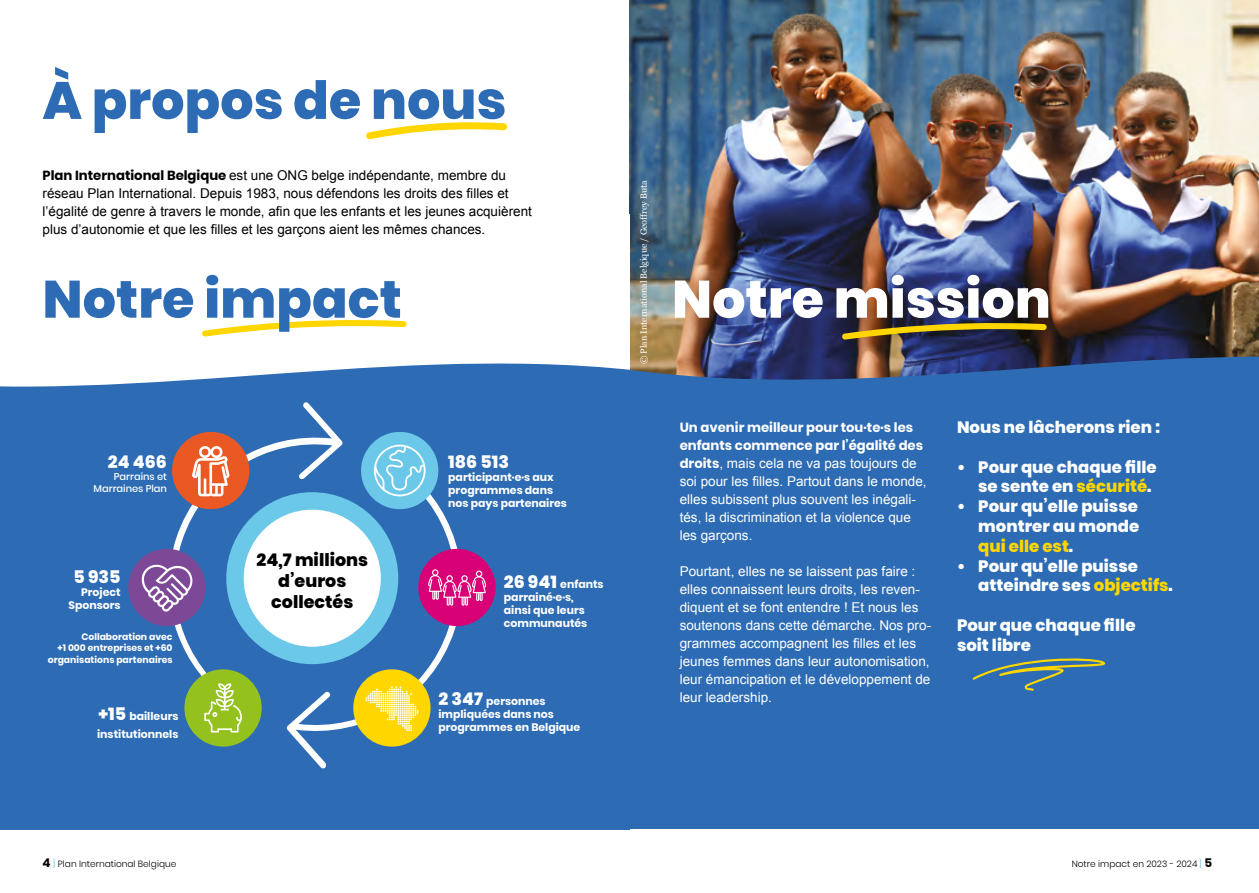
<style>
.page{position:relative;width:1259px;height:893px;background:#fff}
.page>*{position:absolute;margin:0;border:0;box-sizing:border-box;transform-origin:0 0}
.t1{font:800 52.5px "Poppins";color:#2d6cb4}
.t2{font:800 52.5px "Poppins";color:#fff}
.t3{font:800 17.4px/21px "Poppins";color:#000;text-align:center}
.t4{font:800 17.4px "Poppins";color:#fff}
.t5{font:800 16.5px/19.8px "Poppins";color:#fff}
.t6{font:13.5px/18px "Arial";color:#fff}
.t7{font:13.5px/18px "Arial";color:#000}
.t8{font:700 13.2px/18px "Poppins";color:#fff}
.t9{font:700 10.95px/13px "Poppins";color:#fff}
.t10{font:500 9.75px/11.7px "Poppins";color:#fff;text-align:right}
.t11{font:700 9.3px/11.1px "Poppins";color:#fff;text-align:right}
.t12{font:300 9px "Poppins";color:#000}
.t13{font:9px "Georgia";color:#fff}
.s1{font-family:"Poppins";font-weight:700;font-size:13.2px}
.s2{font-weight:800;font-size:17.4px}
.s3{color:#ffd600}
.s4{font-weight:700;font-size:12px}
.s5{font-size:10.5px;color:#6bc8e8}
</style>
<div class="page">
<div style="left:629px;top:395px;width:630px;height:434px;background:#2d6cb4"></div>
<img style="left:630px;top:0;width:629px;height:356px">
<svg style="left:629px;top:356px;width:630px;height:39px;background:#395e97"></svg>
<div style="left:0;top:285px;width:629px;height:544px;background:#2d6cb4"></div>
<svg style="left:0;top:285px;width:629px;height:102px;background:#e1eaf4"></svg>
<svg style="left:202px;top:320px;width:204px;height:17px;background:#fff0a4"></svg>
<svg style="left:972px;top:658px;width:133px;height:33px"></svg>
<svg style="left:366px;top:122px;width:141px;height:18px"></svg>
<svg style="left:158px;top:402px;width:319px;height:367px"></svg>
<div style="left:361px;top:432px;width:77px;height:77px;background:#6bc8e8;border-radius:50%"></div>
<div style="left:235px;top:501px;width:154px;height:154px;background:#fff;border-radius:50%"></div>
<div style="left:226px;top:492px;width:172px;height:172px;border:17px solid #6bc8e8;border-radius:50%"></div>
<div style="left:418px;top:549px;width:77px;height:77px;background:#d80077;border-radius:50%"></div>
<div style="left:353px;top:669px;width:77px;height:78px;background:#ffd600;border-radius:50%"></div>
<div style="left:172px;top:432px;width:77px;height:77px;background:#ea5923;border-radius:50%"></div>
<div style="left:128px;top:549px;width:78px;height:77px;background:#7d4997;border-radius:50%"></div>
<div style="left:184px;top:669px;width:78px;height:78px;background:#95c11f;border-radius:50%"></div>
<svg style="left:365px;top:686px;width:53px;height:45px"></svg>
<svg style="left:374px;top:445px;width:51px;height:51px"></svg>
<svg style="left:428px;top:569px;width:58px;height:37px"></svg>
<svg style="left:192px;top:446px;width:38px;height:50px"></svg>
<svg style="left:141px;top:564px;width:52px;height:48px"></svg>
<svg style="left:204px;top:683px;width:38px;height:49px"></svg>
<svg style="left:842px;top:323px;width:204px;height:17px;background:#796523"></svg>
<h1 class="t1" style="left:43px;top:70px;width:465px">À propos de nous</h1>
<p class="t7" style="left:43px;top:166px;width:491px"><span class="s1">Plan International Belgique</span> est une ONG belge indépendante, membre du réseau Plan International. Depuis 1983, nous défendons les droits des filles et l’égalité de genre à travers le monde, afin que les enfants et les jeunes acquièrent plus d’autonomie et que les filles et les garçons aient les mêmes chances.</p>
<h1 class="t1" style="left:43px;top:269px;width:361px">Notre impact</h1>
<p class="t4" style="left:108px;top:452px;width:61px">24 466</p>
<p class="t10" style="left:94px;top:471px;width:75px">Parrains et<br>Marraines Plan</p>
<p class="t4" style="left:74px;top:566px;width:49px">5 935</p>
<p class="t9" style="left:68px;top:585px;width:54px;text-align:right">Project<br>Sponsors</p>
<p class="t11" style="left:48px;top:631px;width:126px">Collaboration avec<br>+1 000 entreprises et +60 organisations partenaires</p>
<p class="t9" style="left:97px;top:707px;width:83px;line-height:18px"><span class="s2">+15</span> bailleurs institutionnels</p>
<p class="t3" style="left:256px;top:549px;width:113px">24,7 millions d’euros collectés</p>
<p class="t4" style="left:448px;top:452px;width:62px">186 513</p>
<p class="t9" style="left:448px;top:471px;width:120px">participant·e·s aux programmes dans nos pays partenaires</p>
<p class="t9" style="left:504px;top:577px;width:101px"><span class="s2">26 941</span> enfants parrainé·e·s, ainsi que leurs communautés</p>
<p class="t9" style="left:438px;top:694px;width:143px"><span class="s2">2 347</span> personnes impliquées dans nos programmes en Belgique</p>
<p class="t13" style="left:637px;top:364px;width:185px;rotate:-90deg">© Plan International Belgique / Geoffrey Buta</p>
<h1 class="t2" style="left:672px;top:269px;width:380px">Notre mission</h1>
<p class="t8" style="left:679px;top:418px;width:245px">Un avenir meilleur pour tou∙te∙s les enfants commence par l’égalité des</p>
<p class="t6" style="left:679px;top:454px;width:248px"><span class="s1">droits</span>, mais cela ne va pas toujours de soi pour les filles. Partout dans le monde, elles subissent plus souvent les inégali&shy;tés, la discrimination et la violence que les garçons.</p>
<p class="t6" style="left:679px;top:562px;width:253px">Pourtant, elles ne se laissent pas faire : elles connaissent leurs droits, les reven&shy;diquent et se font entendre ! Et nous les soutenons dans cette démarche. Nos pro&shy;grammes accompagnent les filles et les jeunes femmes dans leur autonomisation, leur émancipation et le développement de leur leadership.</p>
<p class="t5" style="left:957px;top:417px;width:205px">Nous ne lâcherons rien :</p>
<p class="t5" style="left:978px;top:457px;width:180px;text-indent:-21px">• Pour que chaque fille se sente en <span class="s3">sécurité</span>.</p>
<p class="t5" style="left:978px;top:497px;width:162px;text-align:justify;text-indent:-21px">• Pour qu’elle puisse montrer au monde <span class="s3">qui elle est</span>.</p>
<p class="t5" style="left:978px;top:556px;width:196px;text-indent:-21px">• Pour qu’elle puisse atteindre ses <span class="s3">objectifs</span>.</p>
<p class="t5" style="left:957px;top:615px;width:180px">Pour que chaque fille soit libre</p>
<p class="t12" style="left:43px;top:859px;width:135px"><span class="s4">4</span> <span class="s5">|</span> Plan International Belgique</p>
<p class="t12" style="left:1071px;top:859px;width:142px">Notre impact en 2023 - 2024 <span class="s5">|</span> <span class="s4">5</span></p>
</div>
